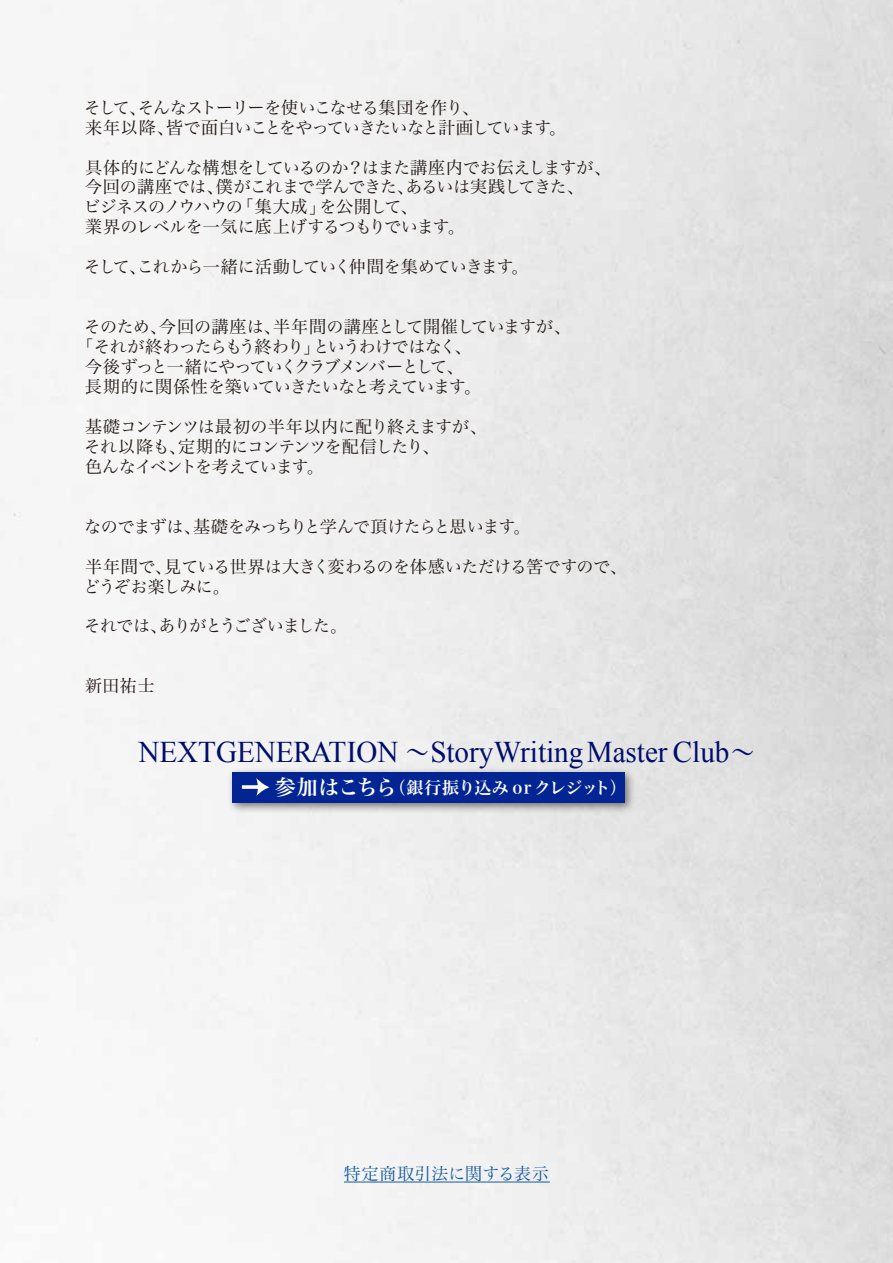
<style>
.page{position:relative;width:893px;height:1263px;background:#fff}
.page>*{position:absolute;margin:0;border:0;box-sizing:border-box;transform-origin:0 0}
.t1{font:30px "Times New Roman";color:#000e6b}
.t2{font:24px "Hira Min Pro N W3";color:#000e6b}
.t3{font:21px "Hira Min Pro N W6";letter-spacing:-.05em;color:#fff}
.t4{font:17.1px/20px "Hira Min Pro N W3";letter-spacing:-.05em;color:#221815}
.t5{font:17.1px/20px "Hira Min Pro N W3";letter-spacing:-.03em;color:#221815}
.t6{font:17.1px/20px "Hira Min Pro N W3";letter-spacing:-.02em;color:#221815}
.t7{font:17.1px "Hira Min Pro N W3";letter-spacing:-.085em;color:#221815}
.t8{font:17.1px "Hira Min Pro N W3";letter-spacing:-.07em;color:#221815}
.t9{font:17.1px "Hira Min Pro N W3";letter-spacing:.01em;color:#221815}
.t10{font:16.95px "Hira Min Pro N W6";letter-spacing:-.04em;color:#fff}
.t11{font:16.95px "Hira Min Pro N W3";letter-spacing:.005em;color:#15599f}
.t12{font:16.95px "Hira Min Pro N W3";color:#221815}
</style>
<div class="page">
<hr style="left:344px;top:1181px;width:206px;height:1px;background:#15599f">
<div style="left:227px;top:767px;width:409px;height:47px;background:#221815;opacity:.57"></div>
<div style="left:232px;top:772px;width:393px;height:31px;background:#032594"></div>
<svg style="left:242px;top:785px;width:14px;height:4px"></svg>
<svg style="left:256px;top:778px;width:14px;height:18px"></svg>
<p class="t4" style="left:84px;top:96px;width:397px">そしてそんなストーリーを使いこなせる集団を作り、</p>
<p class="t4" style="left:129px;top:96px;width:19px">、</p>
<p class="t4" style="left:166px;top:116px;width:402px">皆で面白いことをやっていきたいなと計画しています。</p>
<p class="t4" style="left:85px;top:116px;width:90px">来年以降、</p>
<p class="t5" style="left:405px;top:156px;width:207px;text-indent:-320px">具体的にどんな構想をしているのか？はまた講座内でお伝えしますが、あるいは実践してきた、</p>
<p class="t9" style="left:85px;top:172px;width:140px">今回の講座では、</p>
<p class="t4" style="left:216px;top:176px;width:200px">僕がこれまで学んできた、</p>
<p class="t4" style="left:237px;top:195px;width:90px">「集大成」</p>
<p class="t4" style="left:319px;top:195px;width:100px">を公開して、</p>
<p class="t4" style="left:84px;top:195px;width:382px">ビジネスのノウハウの<br>業界のレベルを一気に底上げするつもりでいます。</p>
<p class="t4" style="left:84px;top:255px;width:446px">そしてこれから一緒に活動していく仲間を集めていきます。</p>
<p class="t4" style="left:129px;top:255px;width:19px">、</p>
<p class="t4" style="left:273px;top:315px;width:299px">半年間の講座として開催していますが、</p>
<p class="t4" style="left:159px;top:315px;width:123px">今回の講座は、</p>
<p class="t4" style="left:84px;top:315px;width:85px">そのため、</p>
<p class="t4" style="left:85px;top:335px;width:398px;text-indent:-9px">「それが終わったらもう終わり」<br>今後ずっと一緒にやっていくクラブメンバーとして、長期的に関係性を築いていきたいなと考えています。</p>
<p class="t4" style="left:178px;top:415px;width:310px;text-indent:-93px">基礎コンテンツは最初の半年以内に配り終えますが、定期的にコンテンツを配信したり、</p>
<p class="t8" style="left:313px;top:332px;width:160px">というわけではなく、</p>
<p class="t4" style="left:84px;top:435px;width:241px">それ以降も、<br>色んなイベントを考えています。</p>
<p class="t4" style="left:84px;top:515px;width:118px">なのでまずは、</p>
<p class="t4" style="left:164px;top:555px;width:464px">見ている世界は大きく変わるのを体感いただける筈ですので、</p>
<p class="t4" style="left:193px;top:515px;width:339px">基礎をみっちりと学んで頂けたらと思います。</p>
<p class="t6" style="left:83px;top:555px;width:148px">半年間で、<br>どうぞお楽しみに。</p>
<p class="t7" style="left:159px;top:611px;width:190px">ありがとうございました。</p>
<p class="t4" style="left:84px;top:614px;width:85px">それでは、</p>
<p class="t12" style="left:85px;top:671px;width:71px">新田祐士</p>
<h1 class="t1" style="left:138px;top:732px;width:262px">NEXTGENERATION</h1>
<h1 class="t1" style="left:430px;top:732px;width:301px">StoryWritingMaster Club</h1>
<h2 class="t2" style="left:406px;top:732px;width:25px">〜</h2>
<h2 class="t2" style="left:731px;top:732px;width:25px">〜</h2>
<p class="t3" style="left:275px;top:768px;width:123px">参加はこちら</p>
<p class="t10" style="left:389px;top:773px;width:239px">（銀行振り込み or クレジット(</p>
<p class="t11" style="left:344px;top:1159px;width:207px">特定商取引法に関する表示</p>
</div>
